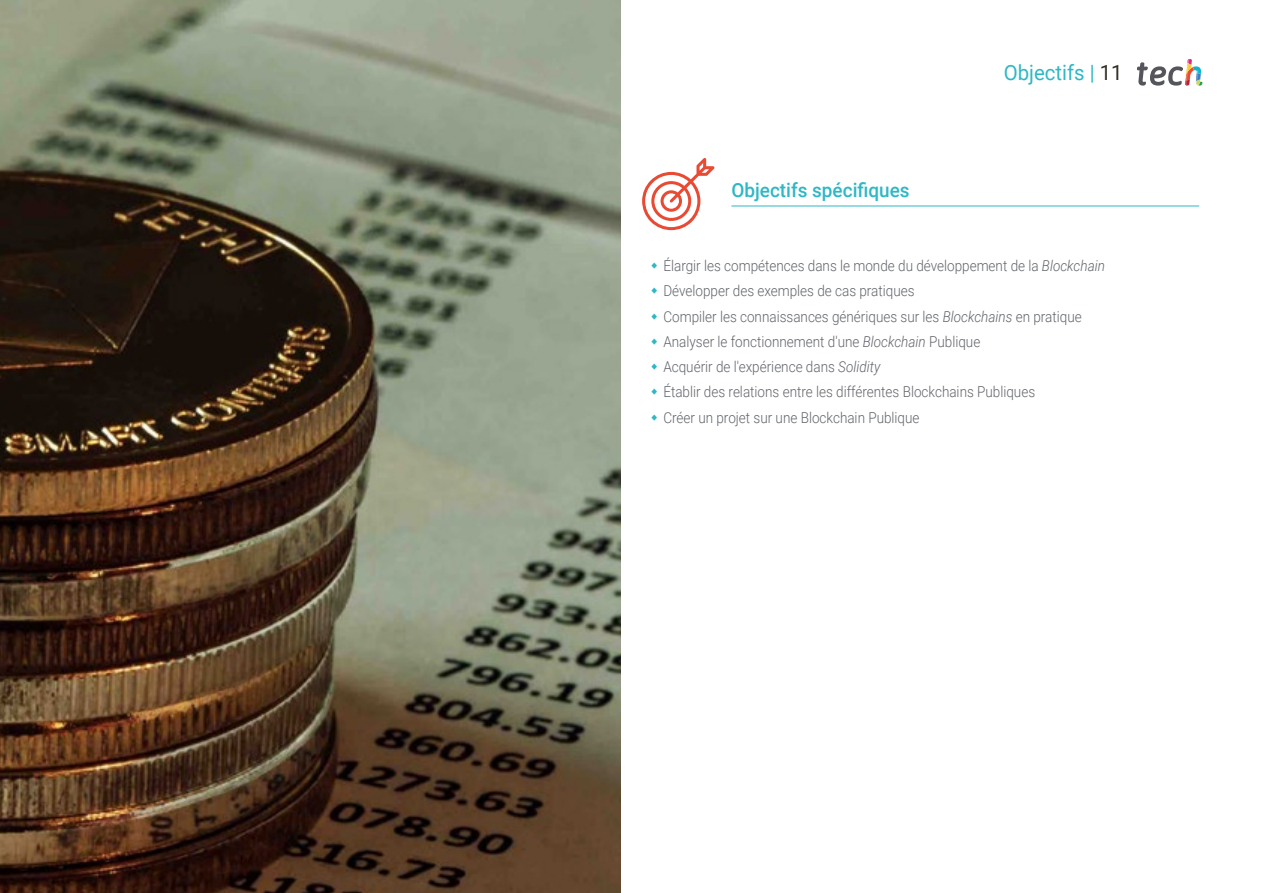
<style>
.page{position:relative;width:1263px;height:893px;background:#fff}
.page>*{position:absolute;margin:0;border:0;box-sizing:border-box;transform-origin:0 0}
.t1{font:21px "Roboto";color:#2db8c5}
.t2{font:500 19.5px "Roboto";color:#2db8c5}
.t3{font:300 15px/25.2px "Roboto";color:#61646a;scale:.9 1}
.s1{color:#312e20}
.s2{font-style:italic}
</style>
<div class="page">
<hr style="left:731px;top:206px;width:468px;height:1px;background:#2db8c5">
<svg style="left:642px;top:158px;width:72px;height:72px"></svg>
<img style="left:0;top:0;width:621px;height:893px">
<svg style="left:1137px;top:59px;width:65px;height:27px"></svg>
<h2 class="t2" style="left:731px;top:176px;width:180px">Objectifs spécifiques</h2>
<h1 class="t1" style="left:1004px;top:57px;width:120px">Objectifs | <span class="s1">11</span></h1>
<p class="t3" style="left:663px;top:253px;width:492px">Élargir les compétences dans le monde du développement de la <span class="s2">Blockchain </span>Développer des exemples de cas pratiques<br>Compiler les connaissances génériques sur les <span class="s2">Blockchains</span> en pratique Analyser le fonctionnement d'une <span class="s2">Blockchain</span> Publique<br>Acquérir de l'expérience dans <span class="s2">Solidity<br></span>Établir des relations entre les différentes Blockchains Publiques<br>Créer un projet sur une Blockchain Publique</p>
</div>
